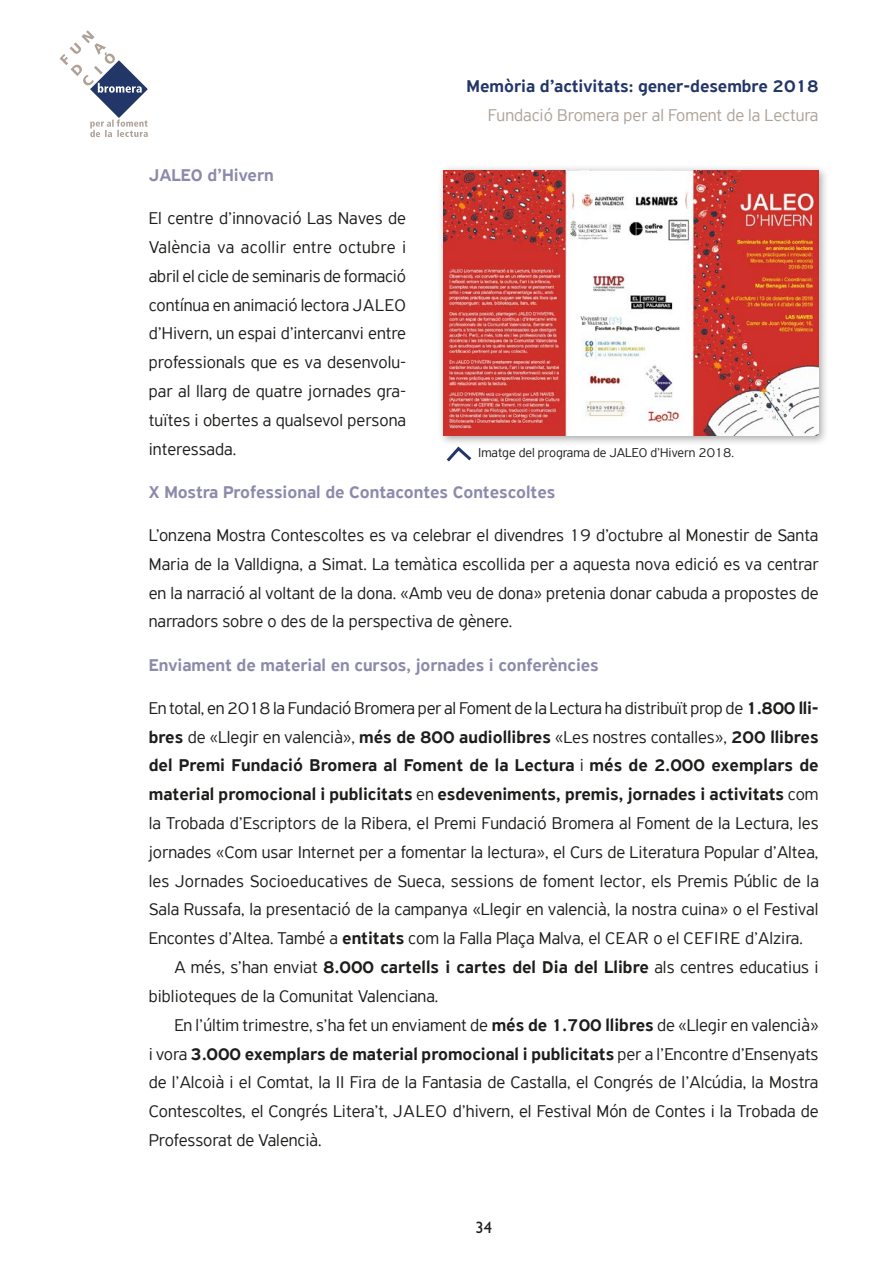
<style>
.page{position:relative;width:893px;height:1263px;background:#fff}
.page>*{position:absolute;margin:0;border:0;box-sizing:border-box;transform-origin:0 0}
.t1{font:300 18px/28.8px "PF Highway Sans Pro";color:#1d1d1b;text-align:justify}
.t2{font:500 18px "PF Highway Sans Pro";color:#1d1d1b}
.t3{font:500 18px "PF Highway Sans Pro";color:#8c8aab}
.t4{font:500 18px "PF Highway Sans Pro";color:#233668}
.t5{font:300 18px "PF Highway Sans Pro";color:#aea298}
.t6{font:16.5px "Gill Sans Std";color:#1d1d1b}
.t7{font:300 13.5px "PF Highway Sans Pro";color:#1d1d1b}
.s1{font-weight:500}
.s2{font-weight:300}
</style>
<div class="page">
<div style="left:437px;top:164px;width:391px;height:282px;background:#1d1d1b;opacity:.4"></div>
<img style="left:443px;top:170px;width:376px;height:266px">
<svg style="left:60px;top:30px;width:88px;height:107px"></svg>
<svg style="left:444px;top:444px;width:31px;height:18px"></svg>
<p class="t4" style="left:467px;top:76px;width:353px">Memòria d’activitats: gener-desembre 2018</p>
<p class="t5" style="left:488px;top:105px;width:332px">Fundació Bromera per al Foment de la Lectura</p>
<p class="t3" style="left:149px;top:165px;width:126px">JALEO d’Hivern</p>
<p class="t1" style="left:149px;top:204px;width:259px">El centre d’innovació Las Naves de València va acollir entre octubre i abril el cicle de seminaris de formació contínua en animació lectora JALEO d’Hivern, un espai d’intercanvi entre professionals que es va desenvolu&shy;par al llarg de quatre jornades gra&shy;tuïtes i obertes a qualsevol persona interessada.</p>
<p class="t3" style="left:149px;top:481px;width:408px">X Mostra Professional de Contacontes Contescoltes</p>
<p class="t1" style="left:149px;top:521px;width:671px">L’onzena Mostra Contescoltes es va celebrar el divendres 19 d’octubre al Monestir de Santa Maria de la Valldigna, a Simat. La temàtica escollida per a aquesta nova edició es va centrar en la narració al voltant de la dona. «Amb veu de dona» pretenia donar cabuda a propostes de narradors sobre o des de la perspectiva de gènere.</p>
<p class="t3" style="left:149px;top:654px;width:451px">Enviament de material en cursos, jornades i conferències</p>
<p class="t1" style="left:149px;top:693px;width:671px">En total, en 2018 la Fundació Bromera per al Foment de la Lectura ha distribuït prop de <span class="s1">1.800 lli-</span></p>
<p class="t1" style="left:149px;top:722px;width:671px"><span class="s1">bres</span> de «Llegir en valencià», <span class="s1">més de 800 audiollibres</span> «Les nostres contalles», <span class="s1">200 llibres</span></p>
<p class="t2" style="left:149px;top:755px;width:671px">del Premi Fundació Bromera al Foment de la Lectura <span class="s2">i</span> més de 2.000 exemplars de</p>
<p class="t2" style="left:149px;top:784px;width:671px">material promocional i publicitats <span class="s2">en</span> esdeveniments, premis, jornades i activitats <span class="s2">com</span></p>
<p class="t1" style="left:149px;top:809px;width:671px">la Trobada d’Escriptors de la Ribera, el Premi Fundació Bromera al Foment de la Lectura, les</p>
<p class="t1" style="left:149px;top:837px;width:671px">jornades «Com usar Internet per a fomentar la lectura», el Curs de Literatura Popular d’Altea,</p>
<p class="t1" style="left:149px;top:866px;width:672px">les Jornades Socioeducatives de Sueca, sessions de foment lector, els Premis Públic de la</p>
<p class="t1" style="left:149px;top:895px;width:671px">Sala Russafa, la presentació de la campanya «Llegir en valencià, la nostra cuina» o el Festival</p>
<p class="t1" style="left:149px;top:924px;width:656px">Encontes d’Altea. També a <span class="s1">entitats</span> com la Falla Plaça Malva, el CEAR o el CEFIRE d’Alzira.</p>
<p class="t1" style="left:174px;top:953px;width:646px">A més, s’han enviat <span class="s1">8.000 cartells i cartes del Dia del Llibre</span> als centres educatius i</p>
<p class="t1" style="left:149px;top:981px;width:291px">biblioteques de la Comunitat Valenciana.</p>
<p class="t1" style="left:174px;top:1010px;width:646px">En l’últim trimestre, s’ha fet un enviament de <span class="s1">més de 1.700 llibres</span> de «Llegir en valencià»</p>
<p class="t2" style="left:149px;top:1043px;width:671px"><span class="s2">i vora</span> 3.000 exemplars de material promocional i publicitats <span class="s2">per a l’Encontre d’Ensenyats</span></p>
<p class="t1" style="left:149px;top:1068px;width:671px">de l’Alcoià i el Comtat, la II Fira de la Fantasia de Castalla, el Congrés de l’Alcúdia, la Mostra</p>
<p class="t1" style="left:149px;top:1097px;width:671px">Contescoltes, el Congrés Litera’t, JALEO d’hivern, el Festival Món de Contes i la Trobada de</p>
<p class="t1" style="left:149px;top:1125px;width:174px">Professorat de Valencià.</p>
<p class="t7" style="left:478px;top:445px;width:257px">Imatge del programa de JALEO d’Hivern 2018.</p>
<p class="t6" style="left:475px;top:1218px;width:18px">34</p>
</div>
